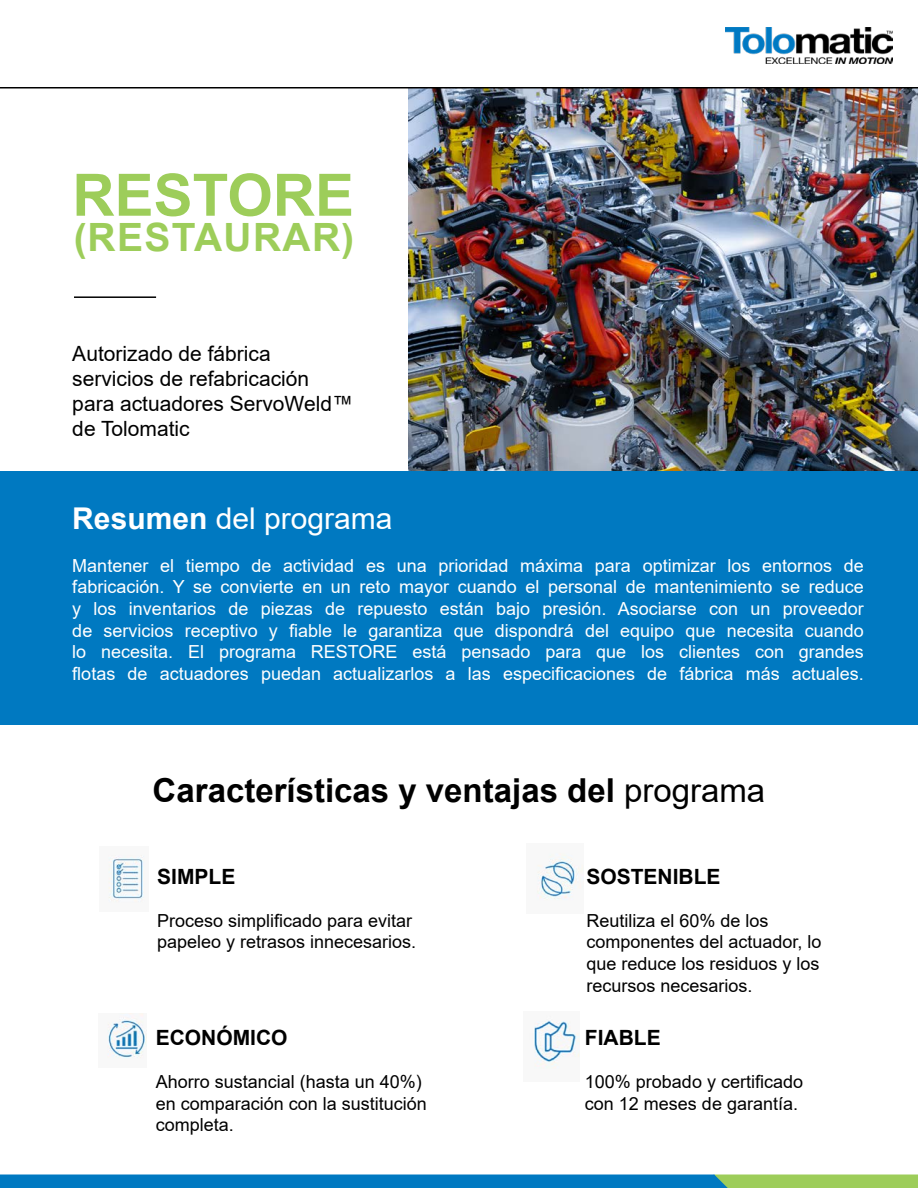
<style>
.page{position:relative;width:918px;height:1188px;background:#fff}
.page>*{position:absolute;margin:0;border:0;box-sizing:border-box;transform-origin:0 0}
.t1{font:700 58.5px "Arial";color:#9dcd5a}
.t2{font:700 39px "Arial";letter-spacing:.035em;color:#9dcd5a}
.t3{font:700 33px "Arial";color:#000}
.t4{font:30px "Arial";color:#fff}
.t5{font:21px/25.2px "Arial";color:#000}
.t6{font:700 21px "Arial";color:#000}
.t7{font:18px/21.6px "Arial";color:#fff;text-align:justify}
.t8{font:18px/21.6px "Arial";color:#000}
.s1{font-weight:700}
.s2{font-weight:400}
</style>
<div class="page">
<img style="left:408px;top:88px;width:510px;height:383px">
<hr style="left:0;top:87px;width:918px;height:1px;background:#000">
<hr style="left:74px;top:296px;width:82px;height:2px;background:#000">
<div style="left:0;top:471px;width:918px;height:253px;background:#0079c1"></div>
<img style="left:537px;top:853px;width:46px;height:47px">
<img style="left:108px;top:855px;width:37px;height:47px">
<img style="left:107px;top:1013px;width:40px;height:46px">
<img style="left:534px;top:1020px;width:46px;height:49px">
<svg style="left:0;top:1174px;width:918px;height:14px;background:#298fad"></svg>
<img style="left:726px;top:28px;width:167px;height:35px">
<h1 class="t1" style="left:72px;top:154px;width:283px">RESTORE</h1>
<h2 class="t2" style="left:74px;top:210px;width:282px">(RESTAURAR)</h2>
<p class="t5" style="left:72px;top:341px;width:282px">Autorizado de fábrica servicios de refabricación para actuadores ServoWeld™ de Tolomatic</p>
<h3 class="t4" style="left:72px;top:497px;width:322px"><span class="s1">Resumen</span> del programa</h3>
<p class="t7" style="left:72px;top:555px;width:793px">Mantener el tiempo de actividad es una prioridad máxima para optimizar los entornos de fabricación. Y se convierte en un reto mayor cuando el personal de mantenimiento se reduce y los inventarios de piezas de repuesto están bajo presión. Asociarse con un proveedor de servicios receptivo y fiable le garantiza que dispondrá del equipo que necesita cuando lo necesita. El programa RESTORE está pensado para que los clientes con grandes flotas de actuadores puedan actualizarlos a las especificaciones de fábrica más actuales.</p>
<h3 class="t3" style="left:153px;top:767px;width:614px">Características y ventajas del <span class="s2">programa</span></h3>
<p class="t6" style="left:157px;top:861px;width:80px">SIMPLE</p>
<p class="t8" style="left:157px;top:910px;width:261px">Proceso simplificado para evitar papeleo y retrasos innecesarios.</p>
<p class="t6" style="left:156px;top:1023px;width:133px">ECONÓMICO</p>
<p class="t8" style="left:156px;top:1071px;width:273px">Ahorro sustancial (hasta un 40%) en comparación con la sustitución completa.</p>
<p class="t6" style="left:586px;top:861px;width:136px">SOSTENIBLE</p>
<p class="t8" style="left:586px;top:910px;width:237px">Reutiliza el 60% de los componentes del actuador, lo que reduce los residuos y los recursos necesarios.</p>
<p class="t6" style="left:585px;top:1023px;width:77px">FIABLE</p>
<p class="t8" style="left:585px;top:1071px;width:220px">100% probado y certificado con 12 meses de garantía.</p>
</div>
